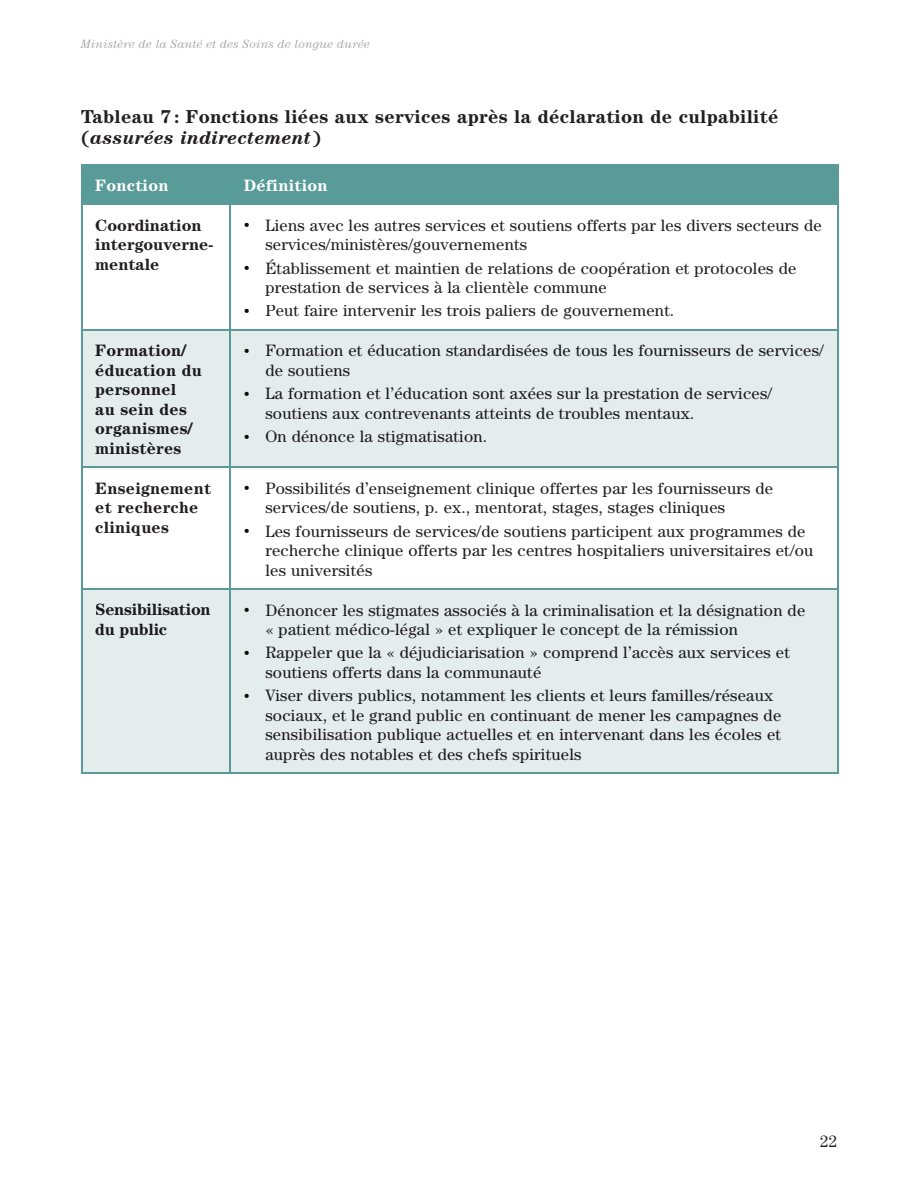
<style>
.page{position:relative;width:918px;height:1188px;background:#fff}
.page>*{position:absolute;margin:0;border:0;box-sizing:border-box;transform-origin:0 0}
.t1{font:700 18.75px/21px "Century";letter-spacing:.015em;color:#231f20}
.t2{font:16.5px/19.5px "Century";letter-spacing:.015em;color:#1c191a}
.t3{font:16.5px/19.5px "Century";letter-spacing:.015em;color:#231f20}
.t4{font:700 16.5px/19.5px "Century";color:#231f20}
.t5{font:700 16.5px/19.5px "Century";letter-spacing:.015em;color:#1c191a}
.t6{font:700 16.5px/19.5px "Century";letter-spacing:-.015em;color:#1c191a}
.t7{font:700 16.5px "Century";letter-spacing:.015em;color:#fff}
.t8{font:italic 300 12px "Century";letter-spacing:.015em;color:#939598}
.s1{font-style:italic}
.s2{font-size:12px;color:#040503}
</style>
<div class="page">
<div style="left:82px;top:166px;width:755px;height:38px;background:#599b98"></div>
<svg style="left:82px;top:331px;width:755px;height:441px;fill:#e5edec"></svg>
<hr style="left:81px;top:165px;width:149px;height:1px;background:#599b98">
<hr style="left:81px;top:166px;width:1px;height:38px;background:#599b98">
<hr style="left:230px;top:165px;width:608px;height:1px;background:#599b98">
<hr style="left:230px;top:166px;width:1px;height:38px;background:#599b98">
<hr style="left:837px;top:166px;width:1px;height:38px;background:#599b98">
<hr style="left:81px;top:204px;width:149px;height:1px;background:#599b98">
<hr style="left:81px;top:205px;width:1px;height:124px;background:#599b98">
<hr style="left:230px;top:204px;width:608px;height:1px;background:#599b98">
<hr style="left:230px;top:205px;width:1px;height:124px;background:#599b98">
<hr style="left:837px;top:205px;width:1px;height:124px;background:#599b98">
<hr style="left:81px;top:329px;width:149px;height:2px;background:#599b98">
<hr style="left:81px;top:331px;width:1px;height:136px;background:#599b98">
<hr style="left:230px;top:329px;width:608px;height:2px;background:#599b98">
<hr style="left:230px;top:331px;width:1px;height:136px;background:#599b98">
<hr style="left:837px;top:331px;width:1px;height:136px;background:#599b98">
<hr style="left:81px;top:467px;width:149px;height:1px;background:#599b98">
<hr style="left:81px;top:468px;width:1px;height:120px;background:#599b98">
<hr style="left:230px;top:467px;width:608px;height:1px;background:#599b98">
<hr style="left:230px;top:468px;width:1px;height:120px;background:#599b98">
<hr style="left:837px;top:468px;width:1px;height:120px;background:#599b98">
<hr style="left:81px;top:588px;width:149px;height:2px;background:#599b98">
<hr style="left:81px;top:590px;width:1px;height:182px;background:#599b98">
<hr style="left:230px;top:588px;width:608px;height:2px;background:#599b98">
<hr style="left:230px;top:590px;width:1px;height:182px;background:#599b98">
<hr style="left:837px;top:590px;width:1px;height:182px;background:#599b98">
<hr style="left:81px;top:772px;width:149px;height:2px;background:#599b98">
<hr style="left:230px;top:772px;width:608px;height:2px;background:#599b98">
<div style="left:95px;top:345px;width:92px;height:12px;background:#e5edec"></div>
<div style="left:96px;top:364px;width:106px;height:12px;background:#e5edec"></div>
<div style="left:95px;top:384px;width:82px;height:14px;background:#e5edec"></div>
<div style="left:96px;top:403px;width:91px;height:12px;background:#e5edec"></div>
<div style="left:96px;top:423px;width:97px;height:14px;background:#e5edec"></div>
<div style="left:96px;top:442px;width:85px;height:12px;background:#e5edec"></div>
<div style="left:250px;top:345px;width:574px;height:12px;background:#e5edec"></div>
<div style="left:266px;top:365px;width:85px;height:11px;background:#e5edec"></div>
<div style="left:250px;top:387px;width:523px;height:15px;background:#e5edec"></div>
<div style="left:266px;top:407px;width:427px;height:12px;background:#e5edec"></div>
<div style="left:250px;top:430px;width:236px;height:15px;background:#e5edec"></div>
<div style="left:96px;top:604px;width:114px;height:12px;background:#e5edec"></div>
<div style="left:96px;top:623px;width:71px;height:15px;background:#e5edec"></div>
<div style="left:250px;top:604px;width:555px;height:15px;background:#e5edec"></div>
<div style="left:266px;top:623px;width:472px;height:15px;background:#e5edec"></div>
<div style="left:250px;top:647px;width:540px;height:14px;background:#e5edec"></div>
<div style="left:266px;top:666px;width:275px;height:12px;background:#e5edec"></div>
<div style="left:250px;top:690px;width:524px;height:14px;background:#e5edec"></div>
<div style="left:266px;top:709px;width:516px;height:15px;background:#e5edec"></div>
<div style="left:266px;top:729px;width:515px;height:14px;background:#e5edec"></div>
<div style="left:266px;top:748px;width:315px;height:15px;background:#e5edec"></div>
<p class="t8" style="left:81px;top:38px;width:290px">Ministère de la Santé et des Soins de longue durée</p>
<p class="t1" style="left:81px;top:105px;width:699px">Tableau 7 : Fonctions liées aux services après la déclaration de culpabilité (<span class="s1">assurées indirectement</span>)</p>
<p class="t7" style="left:95px;top:176px;width:75px">Fonction</p>
<p class="t7" style="left:244px;top:176px;width:85px">Définition</p>
<p class="t4" style="left:95px;top:215px;width:120px">Coordination intergouverne&shy;mentale</p>
<p class="t3" style="left:265px;top:215px;width:558px;text-indent:-22px"><span class="s2">•</span> Liens avec les autres services et soutiens offerts par les divers secteurs de services/ministères/gouvernements</p>
<p class="t3" style="left:265px;top:258px;width:533px;text-indent:-22px"><span class="s2">•</span> Établissement et maintien de relations de coopération et protocoles de prestation de services à la clientèle commune</p>
<p class="t3" style="left:244px;top:301px;width:432px"><span class="s2">•</span> Peut faire intervenir les trois paliers de gouvernement.</p>
<p class="t5" style="left:95px;top:341px;width:108px">Formation/ éducation du personnel<br>au sein des organismes/ ministères</p>
<p class="t2" style="left:265px;top:341px;width:560px;text-indent:-22px"><span class="s2">•</span> Formation et éducation standardisées de tous les fournisseurs de services/ de soutiens</p>
<p class="t2" style="left:265px;top:384px;width:508px;text-indent:-22px"><span class="s2">•</span> La formation et l’éducation sont axées sur la prestation de services/ soutiens aux contrevenants atteints de troubles mentaux.</p>
<p class="t2" style="left:244px;top:426px;width:245px"><span class="s2">•</span> On dénonce la stigmatisation.</p>
<p class="t4" style="left:95px;top:478px;width:117px">Enseignement et recherche cliniques</p>
<p class="t3" style="left:265px;top:478px;width:509px;text-indent:-22px"><span class="s2">•</span> Possibilités d’enseignement clinique offertes par les fournisseurs de services/de soutiens, p. ex., mentorat, stages, stages cliniques</p>
<p class="t3" style="left:265px;top:521px;width:550px;text-indent:-22px"><span class="s2">•</span> Les fournisseurs de services/de soutiens participent aux programmes de recherche clinique offerts par les centres hospitaliers universitaires et/ou les universités</p>
<p class="t6" style="left:95px;top:600px;width:117px">Sensibilisation du public</p>
<p class="t2" style="left:265px;top:600px;width:541px;text-indent:-22px"><span class="s2">•</span> Dénoncer les stigmates associés à la criminalisation et la désignation de « patient médico-légal » et expliquer le concept de la rémission</p>
<p class="t2" style="left:265px;top:643px;width:526px;text-indent:-22px"><span class="s2">•</span> Rappeler que la « déjudiciarisation » comprend l’accès aux services et soutiens offerts dans la communauté</p>
<p class="t2" style="left:265px;top:686px;width:517px;text-indent:-22px"><span class="s2">•</span> Viser divers publics, notamment les clients et leurs familles/réseaux sociaux, et le grand public en continuant de mener les campagnes de sensibilisation publique actuelles et en intervenant dans les écoles et auprès des notables et des chefs spirituels</p>
<p class="t3" style="left:820px;top:1131px;width:18px">22</p>
</div>
